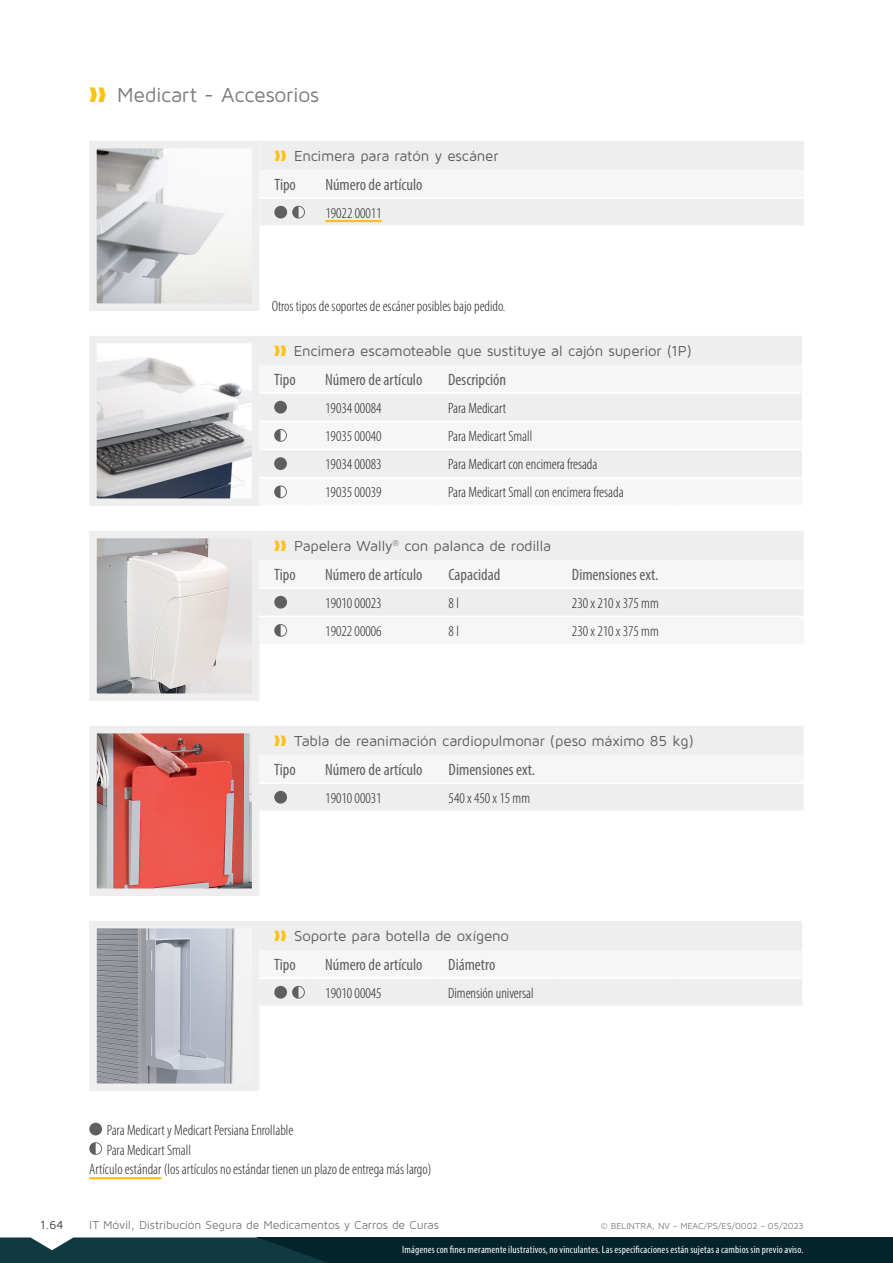
<style>
.page{position:relative;width:893px;height:1263px;background:#fff}
.page>*{position:absolute;margin:0;border:0;box-sizing:border-box;transform-origin:0 0}
.t1{font:21px "Maven Pro";letter-spacing:-.01em;color:#7a7c7f}
.table__header_2_NL{font:condensed 16.5px "Myriad Pro";color:#5f5f62}
.table__body_NL{font:300 condensed 15px "Myriad Pro";color:#231f20}
.t2{font:15px "Maven Pro";letter-spacing:-.015em;color:#5f5f62}
.Standaardproduct{font:300 condensed 15px "Myriad Pro";color:#231f20}
.t3{font:12px "Maven Pro";letter-spacing:-.015em;color:#7a7c7f}
.t4{font:12px "Maven Pro";color:#3c3c3d}
.t5{font:condensed 10.5px "Myriad Pro";letter-spacing:.015em;color:#fff}
.Paragraph_Style_2{font:9px "Maven Pro";letter-spacing:-.005em;color:#7a7c7f}
.s1{color:#fec115}
</style>
<div class="page">
<img style="left:98px;top:150px;width:152px;height:152px">
<div style="left:89px;top:141px;width:170px;height:170px;border:8px solid #eeeeef"></div>
<img style="left:98px;top:540px;width:152px;height:152px">
<div style="left:89px;top:531px;width:170px;height:170px;border:8px solid #eeeeef"></div>
<img style="left:98px;top:735px;width:152px;height:152px">
<div style="left:89px;top:726px;width:170px;height:170px;border:8px solid #eeeeef"></div>
<img style="left:98px;top:357px;width:152px;height:140px">
<div style="left:89px;top:336px;width:170px;height:170px;border:8px solid #eeeeef"></div>
<img style="left:98px;top:930px;width:152px;height:152px">
<div style="left:89px;top:921px;width:170px;height:170px;border:8px solid #eeeeef"></div>
<div style="left:258px;top:1237px;width:635px;height:26px;background:#03242b"></div>
<svg style="left:0;top:1237px;width:327px;height:26px;background:#194047"></svg>
<div style="left:259px;top:141px;width:545px;height:84px;background:#eeeeef"></div>
<div style="left:259px;top:170px;width:545px;height:27px;background:#f6f6f7"></div>
<hr style="left:259px;top:197px;width:51px;height:2px;background:#fff">
<hr style="left:310px;top:197px;width:124px;height:2px;background:#fff">
<hr style="left:434px;top:197px;width:123px;height:2px;background:#fff">
<hr style="left:557px;top:197px;width:123px;height:2px;background:#fff">
<hr style="left:680px;top:197px;width:124px;height:2px;background:#fff">
<div style="left:274px;top:206px;width:13px;height:13px;background:#5f5f62;border-radius:50%"></div>
<svg style="left:292px;top:206px;width:13px;height:13px"></svg>
<hr style="left:325px;top:220px;width:57px;height:2px;background:#fec115">
<div style="left:259px;top:531px;width:545px;height:29px;background:#eeeeef"></div>
<div style="left:259px;top:589px;width:545px;height:42px;background:#eeeeef"></div>
<hr style="left:259px;top:615px;width:51px;height:2px;background:#fff">
<hr style="left:310px;top:615px;width:124px;height:2px;background:#fff">
<hr style="left:680px;top:615px;width:124px;height:2px;background:#fff">
<hr style="left:434px;top:615px;width:123px;height:2px;background:#fff">
<hr style="left:557px;top:615px;width:123px;height:2px;background:#fff">
<div style="left:274px;top:596px;width:13px;height:13px;background:#5f5f62;border-radius:50%"></div>
<svg style="left:274px;top:624px;width:13px;height:13px"></svg>
<div style="left:259px;top:726px;width:545px;height:84px;background:#eeeeef"></div>
<div style="left:259px;top:755px;width:545px;height:27px;background:#f6f6f7"></div>
<hr style="left:259px;top:782px;width:51px;height:2px;background:#fff">
<hr style="left:310px;top:782px;width:124px;height:2px;background:#fff">
<hr style="left:434px;top:782px;width:123px;height:2px;background:#fff">
<hr style="left:557px;top:782px;width:123px;height:2px;background:#fff">
<hr style="left:680px;top:782px;width:124px;height:2px;background:#fff">
<div style="left:274px;top:791px;width:13px;height:13px;background:#5f5f62;border-radius:50%"></div>
<div style="left:259px;top:336px;width:543px;height:29px;background:#eeeeef"></div>
<div style="left:259px;top:393px;width:543px;height:106px;background:#eeeeef"></div>
<hr style="left:259px;top:392px;width:51px;height:2px;background:#fff">
<hr style="left:310px;top:392px;width:123px;height:2px;background:#fff">
<hr style="left:556px;top:392px;width:123px;height:2px;background:#fff">
<hr style="left:259px;top:420px;width:51px;height:2px;background:#fff">
<hr style="left:310px;top:420px;width:123px;height:2px;background:#fff">
<hr style="left:556px;top:420px;width:123px;height:2px;background:#fff">
<hr style="left:259px;top:449px;width:51px;height:1px;background:#fff">
<hr style="left:310px;top:449px;width:123px;height:1px;background:#fff">
<hr style="left:259px;top:477px;width:51px;height:1px;background:#fff">
<hr style="left:310px;top:477px;width:123px;height:1px;background:#fff">
<hr style="left:433px;top:392px;width:123px;height:2px;background:#fff">
<hr style="left:679px;top:392px;width:122px;height:2px;background:#fff">
<hr style="left:433px;top:420px;width:123px;height:2px;background:#fff">
<hr style="left:679px;top:420px;width:122px;height:2px;background:#fff">
<hr style="left:433px;top:449px;width:123px;height:1px;background:#fff">
<hr style="left:556px;top:449px;width:123px;height:1px;background:#fff">
<hr style="left:679px;top:449px;width:122px;height:1px;background:#fff">
<hr style="left:433px;top:477px;width:123px;height:1px;background:#fff">
<hr style="left:556px;top:477px;width:123px;height:1px;background:#fff">
<hr style="left:679px;top:477px;width:122px;height:1px;background:#fff">
<div style="left:274px;top:401px;width:13px;height:13px;background:#5f5f62;border-radius:50%"></div>
<svg style="left:274px;top:429px;width:13px;height:13px"></svg>
<div style="left:274px;top:457px;width:13px;height:13px;background:#5f5f62;border-radius:50%"></div>
<svg style="left:274px;top:485px;width:13px;height:13px"></svg>
<hr style="left:89px;top:1177px;width:72px;height:2px;background:#fec115">
<div style="left:89px;top:1123px;width:13px;height:12px;background:#5f5f62;border-radius:50%"></div>
<svg style="left:89px;top:1142px;width:13px;height:13px"></svg>
<div style="left:259px;top:921px;width:543px;height:84px;background:#eeeeef"></div>
<div style="left:259px;top:950px;width:543px;height:28px;background:#f6f6f7"></div>
<hr style="left:259px;top:977px;width:51px;height:2px;background:#fff">
<hr style="left:310px;top:977px;width:123px;height:2px;background:#fff">
<hr style="left:556px;top:977px;width:123px;height:2px;background:#fff">
<hr style="left:433px;top:977px;width:123px;height:2px;background:#fff">
<hr style="left:679px;top:977px;width:122px;height:2px;background:#fff">
<div style="left:274px;top:986px;width:13px;height:13px;background:#5f5f62;border-radius:50%"></div>
<svg style="left:292px;top:986px;width:13px;height:13px"></svg>
<p class="t1" style="left:89px;top:82px;width:231px"><span class="s1">❱❱</span> Medicart - Accesorios</p>
<p class="t2" style="left:274px;top:147px;width:226px"><span class="s1">❱❱</span> Encimera para ratón y escáner</p>
<p class="table__header_2_NL" style="left:274px;top:175px;width:23px">Tipo</p>
<p class="table__header_2_NL" style="left:325px;top:175px;width:99px">Número de artículo</p>
<p class="Standaardproduct" style="left:325px;top:204px;width:58px">19022 00011</p>
<p class="table__body_NL" style="left:272px;top:297px;width:235px">Otros tipos de soportes de escáner posibles bajo pedido.</p>
<p class="t2" style="left:274px;top:342px;width:419px"><span class="s1">❱❱</span> Encimera escamoteable que sustituye al cajón superior (1P)</p>
<p class="table__header_2_NL" style="left:274px;top:370px;width:23px">Tipo</p>
<p class="table__header_2_NL" style="left:325px;top:370px;width:99px">Número de artículo</p>
<p class="table__header_2_NL" style="left:448px;top:370px;width:59px">Descripción</p>
<p class="table__body_NL" style="left:325px;top:399px;width:58px">19034 00084</p>
<p class="table__body_NL" style="left:448px;top:399px;width:59px">Para Medicart</p>
<p class="table__body_NL" style="left:325px;top:427px;width:58px">19035 00040</p>
<p class="table__body_NL" style="left:448px;top:427px;width:86px">Para Medicart Small</p>
<p class="table__body_NL" style="left:325px;top:455px;width:58px">19034 00083</p>
<p class="table__body_NL" style="left:448px;top:455px;width:151px">Para Medicart con encimera fresada</p>
<p class="table__body_NL" style="left:325px;top:484px;width:58px">19035 00039</p>
<p class="table__body_NL" style="left:448px;top:484px;width:177px">Para Medicart Small con encimera fresada</p>
<p class="t2" style="left:274px;top:537px;width:278px"><span class="s1">❱❱</span> Papelera Wally<sup>®</sup> con palanca de rodilla</p>
<p class="table__header_2_NL" style="left:274px;top:565px;width:23px">Tipo</p>
<p class="table__header_2_NL" style="left:325px;top:565px;width:99px">Número de artículo</p>
<p class="table__header_2_NL" style="left:449px;top:565px;width:53px">Capacidad</p>
<p class="table__header_2_NL" style="left:572px;top:565px;width:88px">Dimensiones ext.</p>
<p class="table__body_NL" style="left:325px;top:594px;width:58px">19010 00023</p>
<p class="table__body_NL" style="left:449px;top:594px;width:12px">8 l</p>
<p class="table__body_NL" style="left:572px;top:594px;width:88px">230 x 210 x 375 mm</p>
<p class="table__body_NL" style="left:325px;top:622px;width:58px">19022 00006</p>
<p class="table__body_NL" style="left:449px;top:622px;width:12px">8 l</p>
<p class="table__body_NL" style="left:572px;top:622px;width:88px">230 x 210 x 375 mm</p>
<p class="t2" style="left:274px;top:732px;width:421px"><span class="s1">❱❱</span> Tabla de reanimación cardiopulmonar (peso máximo 85 kg)</p>
<p class="table__header_2_NL" style="left:274px;top:760px;width:23px">Tipo</p>
<p class="table__header_2_NL" style="left:325px;top:760px;width:99px">Número de artículo</p>
<p class="table__header_2_NL" style="left:449px;top:760px;width:88px">Dimensiones ext.</p>
<p class="table__body_NL" style="left:325px;top:789px;width:58px">19010 00031</p>
<p class="table__body_NL" style="left:449px;top:789px;width:83px">540 x 450 x 15 mm</p>
<p class="t2" style="left:274px;top:927px;width:236px"><span class="s1">❱❱</span> Soporte para botella de oxígeno</p>
<p class="table__header_2_NL" style="left:274px;top:955px;width:23px">Tipo</p>
<p class="table__header_2_NL" style="left:325px;top:955px;width:99px">Número de artículo</p>
<p class="table__header_2_NL" style="left:448px;top:955px;width:49px">Diámetro</p>
<p class="table__body_NL" style="left:325px;top:984px;width:58px">19010 00045</p>
<p class="table__body_NL" style="left:448px;top:984px;width:87px">Dimensión universal</p>
<p class="table__body_NL" style="left:107px;top:1121px;width:188px">Para Medicart y Medicart Persiana Enrollable</p>
<p class="table__body_NL" style="left:107px;top:1141px;width:86px">Para Medicart Small</p>
<p class="table__body_NL" style="left:89px;top:1160px;width:344px">Artículo estándar (los artículos no estándar tienen un plazo de entrega más largo)</p>
<p class="t4" style="left:40px;top:1217px;width:25px">1.64</p>
<p class="t3" style="left:89px;top:1217px;width:351px">IT Móvil, Distribución Segura de Medicamentos y Carros de Curas</p>
<p class="t5" style="left:402px;top:1244px;width:403px">Imágenes con fines meramente ilustrativos, no vinculantes. Las especificaciones están sujetas a cambios sin previo aviso.</p>
<p class="Paragraph_Style_2" style="left:601px;top:1220px;width:204px">© BELINTRA, NV - MEAC/PS/ES/0002 - 05/2023</p>
</div>
